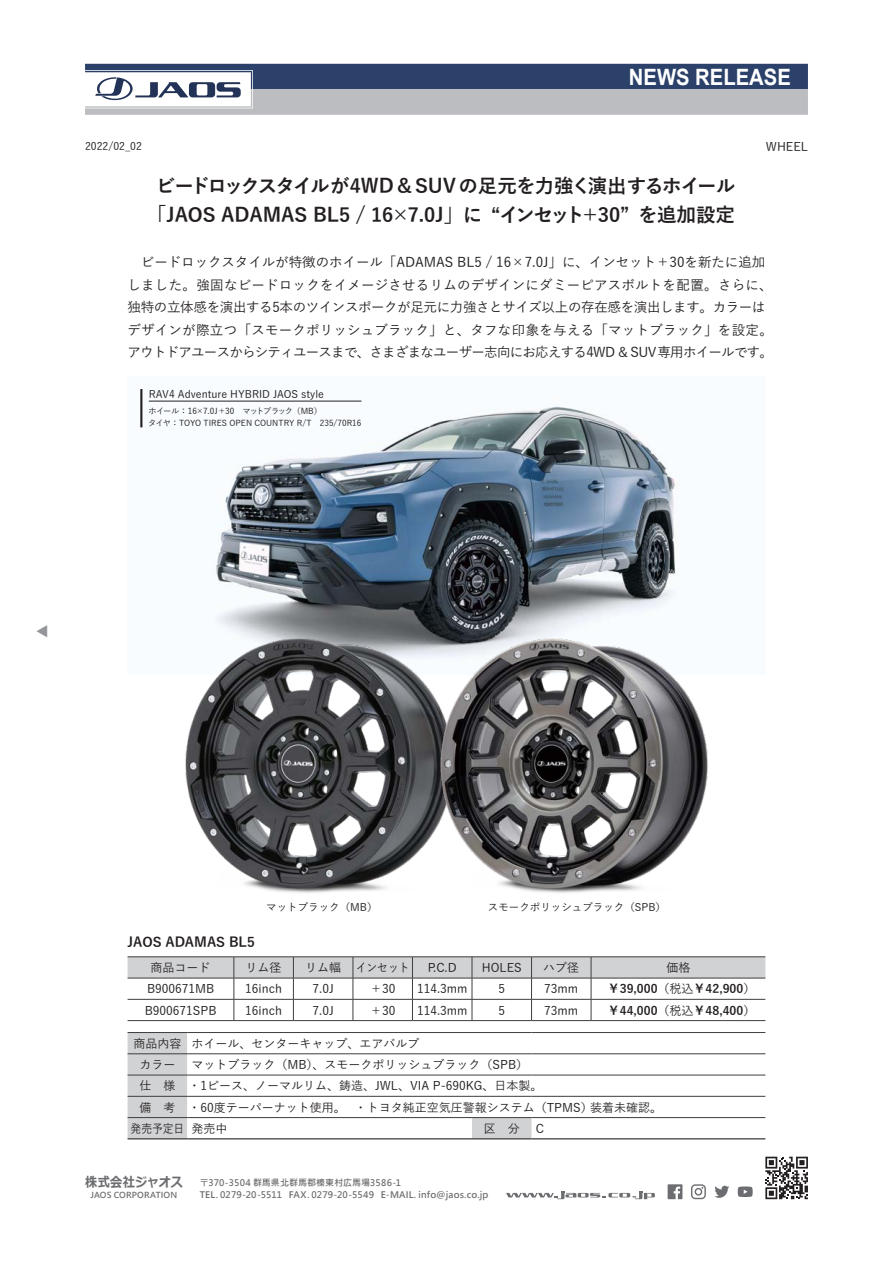
<style>
.page{position:relative;width:893px;height:1263px;background:#fff}
.page>*{position:absolute;margin:0;border:0;box-sizing:border-box;transform-origin:0 0}
.t1{font:700 22.5px "Arial";color:#fff;scale:.9 1}
.t2{font:700 19.5px "Yu Gothic";letter-spacing:-.01em;color:#231f20}
.t3{font:700 19.5px "Yu Gothic";letter-spacing:-.045em;color:#231f20}
.ノーマル{font:500 13.5px/22.5px "Yu Gothic";letter-spacing:-.005em;color:#231f20}
.t4{font:700 13.5px "Yu Gothic";color:#231f20}
.t5{font:700 13.5px "Meiryo";letter-spacing:.015em;color:#6c6d70;scale:.9 1}
.t6{font:500 13.5px "Yu Gothic";color:#939598}
.t7{font:500 12px "Yu Gothic";color:#231f20}
.t8{font:700 12px "Yu Gothic";color:#231f20}
.t9{font:500 12px "Yu Gothic";color:#231f20;scale:.9 1}
.t10{font:500 10.5px "Yu Gothic";color:#231f20}
.t11{font:700 9px/12px "Microsoft Jheng Hei";letter-spacing:.015em;color:#6c6d70}
.t12{font:500 8.25px "Yu Gothic";color:#231f20}
.t13{font:500 8.25px "Yu Gothic";letter-spacing:-.105em;color:#231f20}
.t14{font:700 8.25px "Microsoft Jheng Hei";letter-spacing:.02em;color:#6c6d70}
.s1{font-weight:500}
</style>
<div class="page">
<svg style="left:85px;top:64px;width:723px;height:51px;background:#848ea1"></svg>
<svg style="left:765px;top:1157px;width:43px;height:42px"></svg>
<svg style="left:668px;top:1184px;width:14px;height:15px"></svg>
<svg style="left:691px;top:1184px;width:15px;height:15px"></svg>
<svg style="left:714px;top:1186px;width:15px;height:12px"></svg>
<svg style="left:738px;top:1186px;width:15px;height:11px"></svg>
<svg style="left:506px;top:1191px;width:149px;height:8px"></svg>
<img style="left:140px;top:389px;width:538px;height:236px">
<hr style="left:128px;top:956px;width:106px;height:1px;background:#3e3e3f">
<hr style="left:234px;top:956px;width:59px;height:1px;background:#3e3e3f">
<hr style="left:293px;top:956px;width:60px;height:1px;background:#3e3e3f">
<hr style="left:353px;top:956px;width:59px;height:1px;background:#3e3e3f">
<hr style="left:412px;top:956px;width:60px;height:1px;background:#3e3e3f">
<hr style="left:472px;top:956px;width:59px;height:1px;background:#3e3e3f">
<hr style="left:531px;top:956px;width:60px;height:1px;background:#3e3e3f">
<hr style="left:591px;top:956px;width:174px;height:1px;background:#3e3e3f">
<hr style="left:128px;top:1020px;width:106px;height:1px;background:#3e3e3f">
<hr style="left:234px;top:1020px;width:59px;height:1px;background:#3e3e3f">
<hr style="left:293px;top:1020px;width:60px;height:1px;background:#3e3e3f">
<hr style="left:353px;top:1020px;width:59px;height:1px;background:#3e3e3f">
<hr style="left:412px;top:1020px;width:60px;height:1px;background:#3e3e3f">
<hr style="left:472px;top:1020px;width:59px;height:1px;background:#3e3e3f">
<hr style="left:531px;top:1020px;width:60px;height:1px;background:#3e3e3f">
<hr style="left:591px;top:1020px;width:174px;height:1px;background:#3e3e3f">
<svg style="left:128px;top:957px;width:637px;height:63px"></svg>
<svg style="left:128px;top:1033px;width:403px;height:105px"></svg>
<hr style="left:128px;top:1032px;width:59px;height:1px;background:#3e3e3f">
<hr style="left:187px;top:1032px;width:285px;height:1px;background:#3e3e3f">
<hr style="left:472px;top:1032px;width:59px;height:1px;background:#3e3e3f">
<hr style="left:531px;top:1032px;width:234px;height:1px;background:#3e3e3f">
<hr style="left:128px;top:1053px;width:59px;height:1px;background:#3e3e3f">
<hr style="left:187px;top:1053px;width:285px;height:1px;background:#3e3e3f">
<hr style="left:472px;top:1053px;width:59px;height:1px;background:#3e3e3f">
<hr style="left:531px;top:1053px;width:234px;height:1px;background:#3e3e3f">
<hr style="left:128px;top:1075px;width:59px;height:1px;background:#3e3e3f">
<hr style="left:187px;top:1075px;width:285px;height:1px;background:#3e3e3f">
<hr style="left:472px;top:1075px;width:59px;height:1px;background:#3e3e3f">
<hr style="left:531px;top:1075px;width:234px;height:1px;background:#3e3e3f">
<hr style="left:128px;top:1096px;width:59px;height:1px;background:#3e3e3f">
<hr style="left:187px;top:1096px;width:285px;height:1px;background:#3e3e3f">
<hr style="left:472px;top:1096px;width:59px;height:1px;background:#3e3e3f">
<hr style="left:531px;top:1096px;width:234px;height:1px;background:#3e3e3f">
<hr style="left:128px;top:1117px;width:59px;height:1px;background:#3e3e3f">
<hr style="left:187px;top:1117px;width:285px;height:1px;background:#3e3e3f">
<hr style="left:472px;top:1117px;width:59px;height:1px;background:#3e3e3f">
<hr style="left:531px;top:1117px;width:234px;height:1px;background:#3e3e3f">
<hr style="left:128px;top:1138px;width:59px;height:1px;background:#3e3e3f">
<hr style="left:187px;top:1138px;width:285px;height:1px;background:#3e3e3f">
<hr style="left:472px;top:1138px;width:59px;height:1px;background:#3e3e3f">
<hr style="left:531px;top:1138px;width:234px;height:1px;background:#3e3e3f">
<img style="left:185px;top:625px;width:198px;height:268px">
<img style="left:383px;top:625px;width:325px;height:268px">
<hr style="left:149px;top:401px;width:212px;height:1px;background:#231f20">
<div style="left:140px;top:389px;width:2px;height:38px;border:1px solid #231f20"></div>
<h1 class="t1" style="left:629px;top:61px;width:182px">NEWS RELEASE</h1>
<p class="t10" style="left:85px;top:136px;width:58px">2022/02_02</p>
<p class="t7" style="left:766px;top:135px;width:44px">WHEEL</p>
<p class="t3" style="left:156px;top:175px;width:581px">ビードロックスタイルが4WD＆SUV の足元を力強く演出するホイール</p>
<p class="t2" style="left:147px;top:203px;width:590px">「JAOS ADAMAS BL5 / 16×7.0J」に “インセット＋30” を追加設定</p>
<p class="ノーマル" style="left:128px;top:249px;width:647px">　ビードロックスタイルが特徴のホイール「ADAMAS BL5 / 16×7.0J」に、インセット＋30を新たに追加しました。強固なビードロックをイメージさせるリムのデザインにダミーピアスボルトを配置。さらに、独特の立体感を演出する5本のツインスポークが足元に力強さとサイズ以上の存在感を演出します。カラーはデザインが際立つ「スモークポリッシュブラック」と、タフな印象を与える「マットブラック」を設定。アウトドアユースからシティユースまで、さまざまなユーザー志向にお応えする4WD＆SUV専用ホイールです。</p>
<p class="t10" style="left:149px;top:385px;width:177px">RAV4 Adventure HYBRID JAOS style</p>
<p class="t13" style="left:149px;top:404px;width:175px">ホイール：16×7.0J＋30　マットブラック（MB）</p>
<p class="t12" style="left:148px;top:416px;width:215px">タイヤ：TOYO TIRES OPEN COUNTRY R/T　235/70R16</p>
<p class="t6" style="left:30px;top:638px;width:15px;rotate:-90deg">▲</p>
<p class="t10" style="left:266px;top:897px;width:113px">マットブラック（MB）</p>
<p class="t10" style="left:488px;top:897px;width:180px">スモークポリッシュブラック（SPB）</p>
<p class="t4" style="left:128px;top:935px;width:129px">JAOS ADAMAS BL5</p>
<p class="t7" style="left:151px;top:956px;width:62px">商品コード</p>
<p class="t7" style="left:246px;top:956px;width:37px">リム径</p>
<p class="t7" style="left:305px;top:956px;width:37px">リム幅</p>
<p class="t9" style="left:356px;top:956px;width:61px">インセット</p>
<p class="t7" style="left:428px;top:956px;width:30px">P.C.D</p>
<p class="t7" style="left:482px;top:956px;width:41px">HOLES</p>
<p class="t7" style="left:543px;top:956px;width:37px">ハブ径</p>
<p class="t7" style="left:666px;top:956px;width:25px">価格</p>
<p class="t7" style="left:147px;top:978px;width:69px">B900671MB</p>
<p class="t7" style="left:245px;top:978px;width:38px">16inch</p>
<p class="t7" style="left:313px;top:978px;width:23px">7.0J</p>
<p class="t7" style="left:370px;top:978px;width:27px">＋30</p>
<p class="t7" style="left:417px;top:978px;width:52px">114.3mm</p>
<p class="t7" style="left:498px;top:978px;width:8px">5</p>
<p class="t7" style="left:544px;top:978px;width:35px">73mm</p>
<p class="t8" style="left:608px;top:982px;width:149px">￥39,000<span class="s1">（税込</span>￥42,900<span class="s1">）</span></p>
<p class="t7" style="left:145px;top:999px;width:73px">B900671SPB</p>
<p class="t7" style="left:245px;top:999px;width:38px">16inch</p>
<p class="t7" style="left:313px;top:999px;width:23px">7.0J</p>
<p class="t7" style="left:370px;top:999px;width:27px">＋30</p>
<p class="t7" style="left:417px;top:999px;width:52px">114.3mm</p>
<p class="t7" style="left:498px;top:999px;width:8px">5</p>
<p class="t7" style="left:544px;top:999px;width:35px">73mm</p>
<p class="t8" style="left:608px;top:1003px;width:149px">￥44,000<span class="s1">（税込</span>￥48,400<span class="s1">）</span></p>
<p class="t7" style="left:133px;top:1032px;width:49px">商品内容</p>
<p class="t7" style="left:191px;top:1032px;width:229px">ホイール、センターキャップ、エアバルブ</p>
<p class="t7" style="left:139px;top:1053px;width:37px">カラー</p>
<p class="t7" style="left:191px;top:1053px;width:338px">マットブラック（MB）、スモークポリッシュブラック（SPB）</p>
<p class="t7" style="left:139px;top:1075px;width:37px">仕　様</p>
<p class="t7" style="left:188px;top:1075px;width:356px">・1ピース、ノーマルリム、鋳造、JWL、VIA P-690KG、日本製。</p>
<p class="t7" style="left:139px;top:1096px;width:37px">備　考</p>
<p class="t7" style="left:188px;top:1096px;width:475px">・60度テーパーナット使用。　・トヨタ純正空気圧警報システム（TPMS）装着未確認。</p>
<p class="t9" style="left:131px;top:1117px;width:61px">発売予定日</p>
<p class="t7" style="left:191px;top:1117px;width:37px">発売中</p>
<p class="t7" style="left:484px;top:1117px;width:37px">区　分</p>
<p class="t7" style="left:536px;top:1117px;width:10px">C</p>
<p class="t5" style="left:85px;top:1172px;width:110px">株式会社ジャオス</p>
<p class="t11" style="left:200px;top:1177px;width:290px">〒370-3504 群馬県北群馬郡榛東村広馬場3586-1<br>TEL. 0279-20-5511 FAX. 0279-20-5549 E-MAIL. info@jaos.co.jp</p>
<p class="t14" style="left:91px;top:1190px;width:88px">JAOS CORPORATION</p>
</div>
